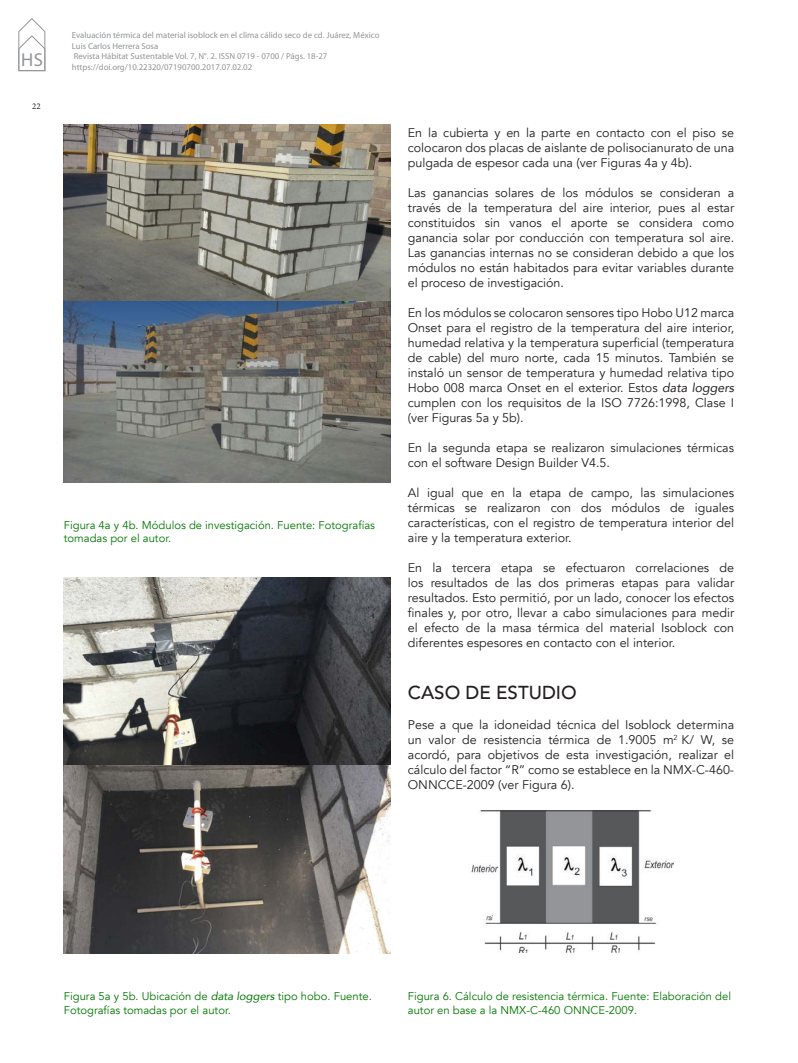
<style>
.page{position:relative;width:798px;height:1063px;background:#fff}
.page>*{position:absolute;margin:0;border:0;box-sizing:border-box;transform-origin:0 0}
._08_TITULOS_TEXTOS{font:500 18.75px "Avenir";color:#231f20}
.t1{font:18.75px "Myriad Pro";color:#939598}
._07_CUERPO_TEXTO{font:12.5px/15px "Avenir";color:#231f20;text-align:justify}
._09_PIE_DE_FOTOS{font:11.25px/13.5px "Avenir";color:#007800}
.t2{font:8.75px/10.5px "Myriad Pro";color:#939598}
.t3{font:8.75px "Minion Pro";color:#231f20}
.s1{font-style:italic}
</style>
<div class="page">
<svg style="left:19px;top:18px;width:26px;height:53px"></svg>
<img style="left:471px;top:810px;width:202px;height:142px">
<img style="left:64px;top:124px;width:326px;height:358px">
<img style="left:64px;top:578px;width:326px;height:376px">
<h1 class="t1" style="left:21px;top:48px;width:24px">HS</h1>
<p class="t3" style="left:32px;top:101px;width:10px">22</p>
<p class="t2" style="left:72px;top:30px;width:309px">Evaluación térmica del material isoblock en el clima cálido seco de cd. Juárez, México<br>Luis Carlos Herrera Sosa<br>Revista Hábitat Sustentable Vol. 7, N°. 2. ISSN 0719 - 0700 / Págs. 18-27</p>
<p class="t2" style="left:72px;top:62px;width:182px">https://doi.org/10.22320/07190700.2017.07.02.02</p>
<p class="_09_PIE_DE_FOTOS" style="left:64px;top:519px;width:312px">Figura 4a y 4b. Módulos de investigación. Fuente: Fotografías tomadas por el autor.</p>
<p class="_07_CUERPO_TEXTO" style="left:407px;top:125px;width:327px">En la cubierta y en la parte en contacto con el piso se colocaron dos placas de aislante de polisocianurato de una pulgada de espesor cada una (ver Figuras 4a y 4b).</p>
<p class="_07_CUERPO_TEXTO" style="left:407px;top:185px;width:328px">Las ganancias solares de los módulos se consideran a través de la temperatura del aire interior, pues al estar constituidos sin vanos el aporte se considera como ganancia solar por conducción con temperatura sol aire.<br>Las ganancias internas no se consideran debido a que los módulos no están habitados para evitar variables durante el proceso de investigación.</p>
<p class="_07_CUERPO_TEXTO" style="left:407px;top:305px;width:328px">En los módulos se colocaron sensores tipo Hobo U12 marca Onset para el registro de la temperatura del aire interior, humedad relativa y la temperatura superficial (temperatura de cable) del muro norte, cada 15 minutos. También se instaló un sensor de temperatura y humedad relativa tipo Hobo 008 marca Onset en el exterior. Estos <span class="s1">data loggers </span>cumplen con los requisitos de la ISO 7726:1998, Clase I (ver Figuras 5a y 5b).</p>
<p class="_07_CUERPO_TEXTO" style="left:407px;top:440px;width:327px">En la segunda etapa se realizaron simulaciones térmicas con el software Design Builder V4.5.</p>
<p class="_07_CUERPO_TEXTO" style="left:407px;top:485px;width:327px">Al igual que en la etapa de campo, las simulaciones térmicas se realizaron con dos módulos de iguales características, con el registro de temperatura interior del aire y la temperatura exterior.</p>
<p class="_07_CUERPO_TEXTO" style="left:407px;top:560px;width:328px">En la tercera etapa se efectuaron correlaciones de los resultados de las dos primeras etapas para validar resultados. Esto permitió, por un lado, conocer los efectos finales y, por otro, llevar a cabo simulaciones para medir el efecto de la masa térmica del material Isoblock con diferentes espesores en contacto con el interior.</p>
<p class="_08_TITULOS_TEXTOS" style="left:407px;top:676px;width:170px">CASO DE ESTUDIO</p>
<p class="_07_CUERPO_TEXTO" style="left:407px;top:717px;width:328px">Pese a que la idoneidad técnica del Isoblock determina un valor de resistencia térmica de 1.9005 m<sup>2</sup> K/ W, se acordó, para objetivos de esta investigación, realizar el cálculo del factor “R” como se establece en la NMX-C-460- ONNCCE-2009 (ver Figura 6).</p>
<p class="_09_PIE_DE_FOTOS" style="left:64px;top:990px;width:309px">Figura 5a y 5b. Ubicación de <span class="s1">data loggers</span> tipo hobo. Fuente.<br>Fotografías tomadas por el autor.</p>
<p class="_09_PIE_DE_FOTOS" style="left:407px;top:990px;width:324px">Figura 6. Cálculo de resistencia térmica. Fuente: Elaboración del autor en base a la NMX-C-460 ONNCE-2009.</p>
</div>
